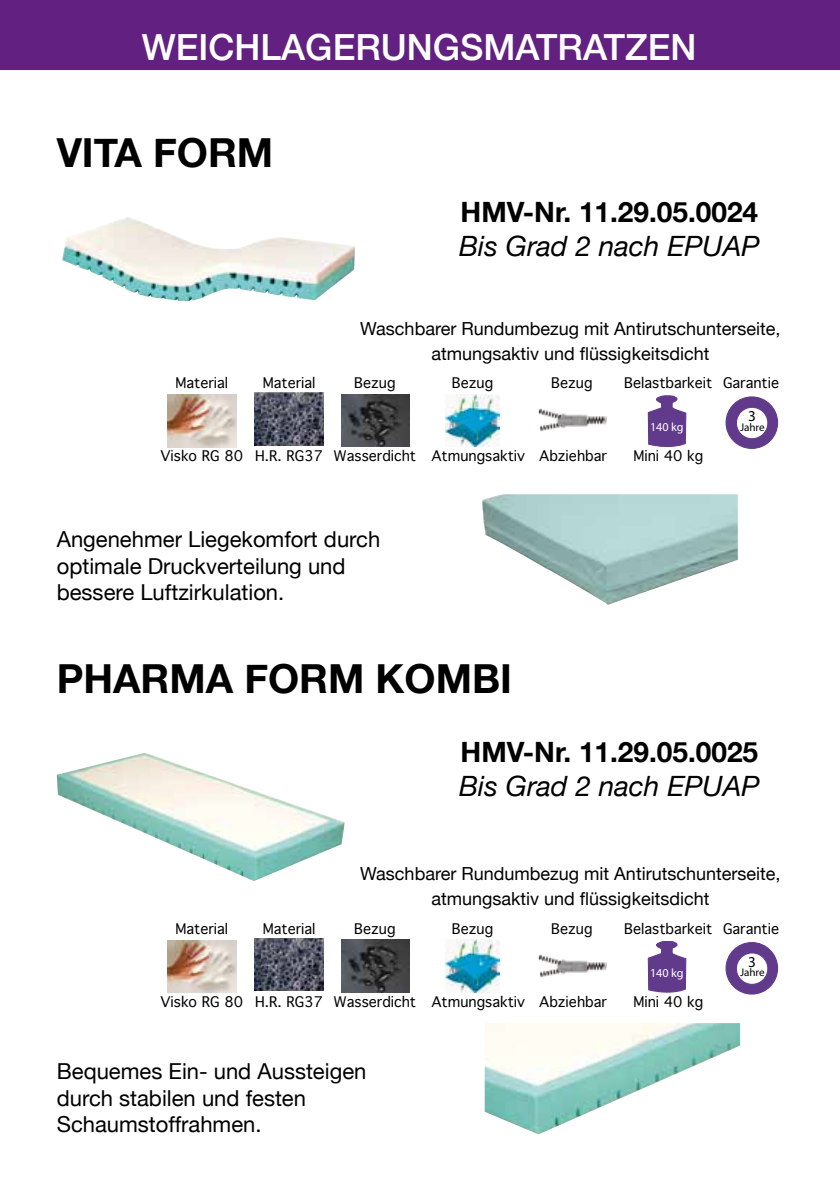
<style>
.page{position:relative;width:840px;height:1191px;background:#fff}
.page>*{position:absolute;margin:0;border:0;box-sizing:border-box;transform-origin:0 0}
.t1{font:700 40px "Helvetica Neue";color:#000}
.t2{font:500 36px "Helvetica Neue";color:#fff}
.t3{font:700 28px "Helvetica Neue";color:#000}
.t4{font:italic 28px "Helvetica Neue";color:#000}
.t5{font:22px/26.4px "Helvetica Neue";color:#000}
.t6{font:18px/24.8px "Helvetica Neue";color:#000;text-align:center}
.t7{font:15.2px "Myriad Pro";color:#000}
.t8{font:14px "Geneva";color:#000}
.t9{font:12.2px "Myriad Pro";color:#fff}
.t10{font:11px "Myriad Pro";color:#000}
</style>
<div class="page">
<div style="left:0;top:0;width:839px;height:70px;background:#622181"></div>
<img style="left:62px;top:217px;width:293px;height:84px">
<img style="left:482px;top:494px;width:255px;height:111px">
<img style="left:57px;top:753px;width:287px;height:128px">
<img style="left:484px;top:1023px;width:255px;height:111px">
<img style="left:167px;top:394px;width:69px;height:53px">
<img style="left:341px;top:394px;width:68px;height:53px">
<img style="left:445px;top:394px;width:54px;height:53px">
<img style="left:538px;top:408px;width:68px;height:24px">
<div style="left:725px;top:397px;width:52px;height:51px;background:#623a8b;border-radius:50%"></div>
<div style="left:725px;top:396px;width:52px;height:53px;border:1px solid #623a8b;border-radius:50%"></div>
<div style="left:736px;top:407px;width:31px;height:32px;background:#fff;border-radius:50%"></div>
<div style="left:735px;top:407px;width:33px;height:32px;border:1px solid #623a8b;border-radius:50%"></div>
<img style="left:254px;top:393px;width:69px;height:52px">
<svg style="left:647px;top:395px;width:39px;height:53px"></svg>
<img style="left:167px;top:940px;width:69px;height:53px">
<img style="left:341px;top:939px;width:68px;height:53px">
<img style="left:445px;top:939px;width:54px;height:53px">
<img style="left:538px;top:954px;width:68px;height:24px">
<div style="left:725px;top:942px;width:52px;height:52px;background:#623a8b;border-radius:50%"></div>
<div style="left:725px;top:942px;width:52px;height:52px;border:1px solid #623a8b;border-radius:50%"></div>
<div style="left:736px;top:953px;width:31px;height:31px;background:#fff;border-radius:50%"></div>
<div style="left:735px;top:952px;width:33px;height:33px;border:1px solid #623a8b;border-radius:50%"></div>
<img style="left:254px;top:938px;width:69px;height:52px">
<svg style="left:647px;top:941px;width:39px;height:52px"></svg>
<h2 class="t2" style="left:142px;top:18px;width:556px">WEICHLAGERUNGSMATRATZEN</h2>
<h1 class="t1" style="left:57px;top:121px;width:218px">VITA FORM</h1>
<h3 class="t3" style="left:460px;top:190px;width:299px">HMV-Nr. 11.29.05.0024</h3>
<h3 class="t4" style="left:459px;top:225px;width:302px">Bis Grad 2 nach EPUAP</h3>
<p class="t6" style="left:360px;top:317px;width:421px">Waschbarer Rundumbezug mit Antirutschunterseite, atmungsaktiv und flüssigkeitsdicht</p>
<p class="t8" style="left:175px;top:371px;width:54px">Material</p>
<p class="t8" style="left:722px;top:371px;width:58px">Garantie</p>
<p class="t8" style="left:262px;top:371px;width:54px">Material</p>
<p class="t8" style="left:623px;top:371px;width:90px">Belastbarkeit</p>
<p class="t8" style="left:354px;top:371px;width:43px">Bezug</p>
<p class="t8" style="left:451px;top:371px;width:43px">Bezug</p>
<p class="t8" style="left:551px;top:371px;width:43px">Bezug</p>
<p class="t8" style="left:160px;top:444px;width:84px">Visko RG 80</p>
<p class="t8" style="left:255px;top:444px;width:69px">H.R. RG37</p>
<p class="t8" style="left:333px;top:444px;width:84px">Wasserdicht</p>
<p class="t8" style="left:431px;top:444px;width:95px">Atmungsaktiv</p>
<p class="t8" style="left:539px;top:444px;width:69px">Abziehbar</p>
<h3 class="t5" style="left:57px;top:527px;width:325px">Angenehmer Liegekomfort durch optimale Druckverteilung und bessere Luftzirkulation.</h3>
<h1 class="t1" style="left:57px;top:647px;width:456px">PHARMA FORM KOMBI</h1>
<p class="t9" style="left:649px;top:420px;width:35px">140 kg</p>
<p class="t8" style="left:633px;top:444px;width:71px">Mini 40 kg</p>
<p class="t7" style="left:747px;top:406px;width:9px">3</p>
<p class="t10" style="left:739px;top:420px;width:26px">Jahre</p>
<h3 class="t3" style="left:460px;top:730px;width:299px">HMV-Nr. 11.29.05.0025</h3>
<h3 class="t4" style="left:459px;top:765px;width:302px">Bis Grad 2 nach EPUAP</h3>
<p class="t6" style="left:360px;top:862px;width:421px">Waschbarer Rundumbezug mit Antirutschunterseite, atmungsaktiv und flüssigkeitsdicht</p>
<p class="t8" style="left:175px;top:916px;width:54px">Material</p>
<p class="t8" style="left:722px;top:916px;width:58px">Garantie</p>
<p class="t8" style="left:262px;top:916px;width:54px">Material</p>
<p class="t8" style="left:623px;top:916px;width:90px">Belastbarkeit</p>
<p class="t8" style="left:354px;top:916px;width:43px">Bezug</p>
<p class="t8" style="left:451px;top:916px;width:43px">Bezug</p>
<p class="t8" style="left:551px;top:916px;width:43px">Bezug</p>
<p class="t9" style="left:649px;top:965px;width:35px">140 kg</p>
<p class="t7" style="left:747px;top:952px;width:9px">3</p>
<p class="t10" style="left:739px;top:966px;width:26px">Jahre</p>
<p class="t8" style="left:160px;top:989px;width:84px">Visko RG 80</p>
<p class="t8" style="left:255px;top:989px;width:69px">H.R. RG37</p>
<p class="t8" style="left:333px;top:989px;width:84px">Wasserdicht</p>
<p class="t8" style="left:431px;top:989px;width:95px">Atmungsaktiv</p>
<p class="t8" style="left:539px;top:989px;width:69px">Abziehbar</p>
<p class="t8" style="left:633px;top:989px;width:71px">Mini 40 kg</p>
<h3 class="t5" style="left:57px;top:1059px;width:311px">Bequemes Ein- und Aussteigen durch stabilen und festen<br>Schaumstoffrahmen.</h3>
</div>
